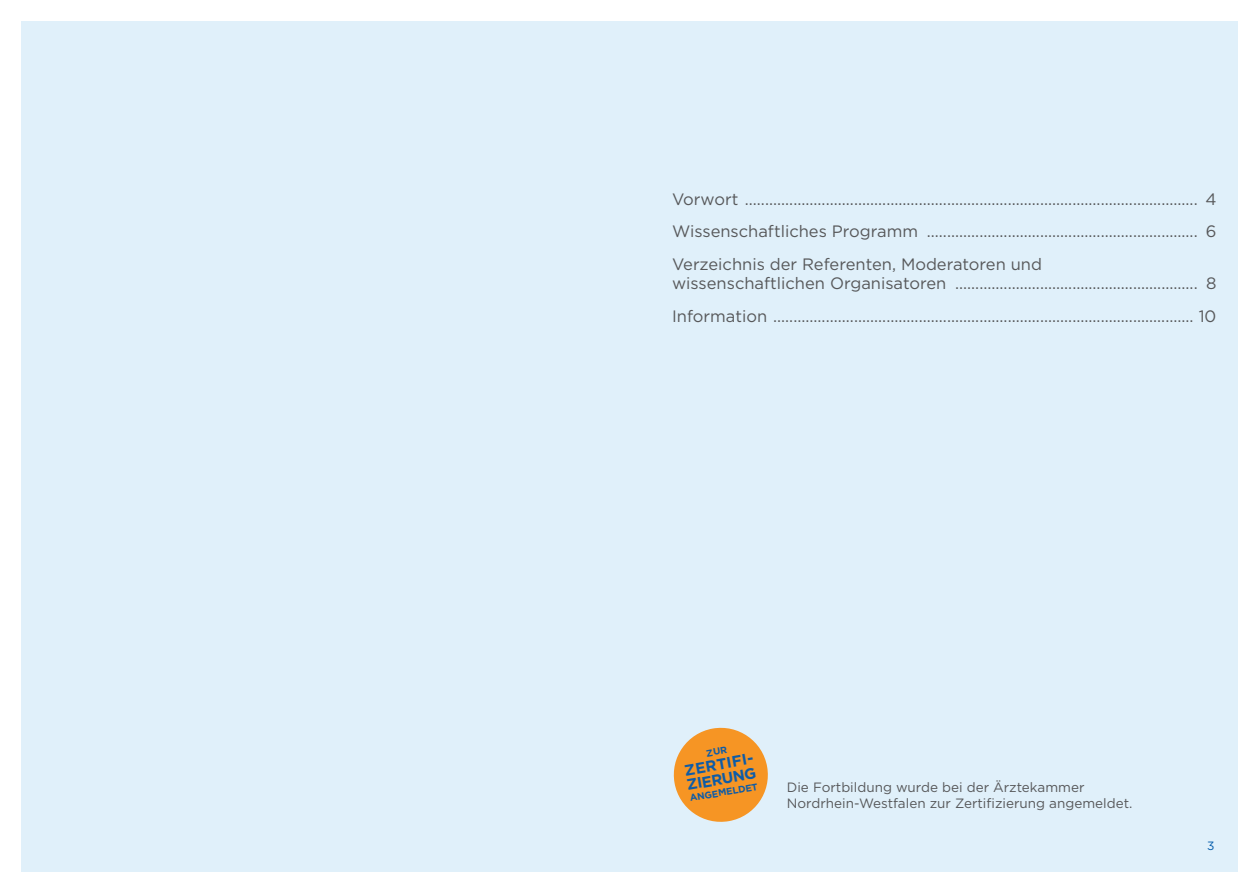
<style>
.page{position:relative;width:1259px;height:893px;background:#fff}
.page>*{position:absolute;margin:0;border:0;box-sizing:border-box;transform-origin:0 0}
.t1{font:16.5px/32.5px "Gotham";color:#57585a;text-align:justify}
.t2{font:700 15.3px/14.9px "Gotham";color:#0e5ca7}
.t3{font:13.5px/16.2px "Gotham";color:#57585a}
.t4{font:12px "Gotham";color:#015aaa}
.t5{font:700 9.6px "Gotham";color:#0e5ca7}
</style>
<div class="page">
<div style="left:21px;top:21px;width:1216px;height:851px;background:#e0f0fa"></div>
<svg style="left:673px;top:727px;width:95px;height:95px"></svg>
<p class="t1" style="left:672px;top:182px;width:546px">Vorwort ................................................................................................................ 4<br>Wissenschaftliches Programm ................................................................... 6<br>Verzeichnis der Referenten, Moderatoren und</p>
<p class="t1" style="left:672px;top:267px;width:546px">wissenschaftlichen Organisatoren ............................................................ 8<br>Information ........................................................................................................ 10</p>
<p class="t2" style="left:683px;top:762px;width:73px;rotate:-10deg">ZERTIFI-<br>ZIERUNG</p>
<p class="t5" style="left:689px;top:793px;width:70px;rotate:-10deg">ANGEMELDET</p>
<p class="t3" style="left:787px;top:779px;width:347px">Die Fortbildung wurde bei der Ärztekammer<br>Nordrhein-Westfalen zur Zertifizierung angemeldet.</p>
<p class="t4" style="left:1207px;top:838px;width:9px">3</p>
</div>
